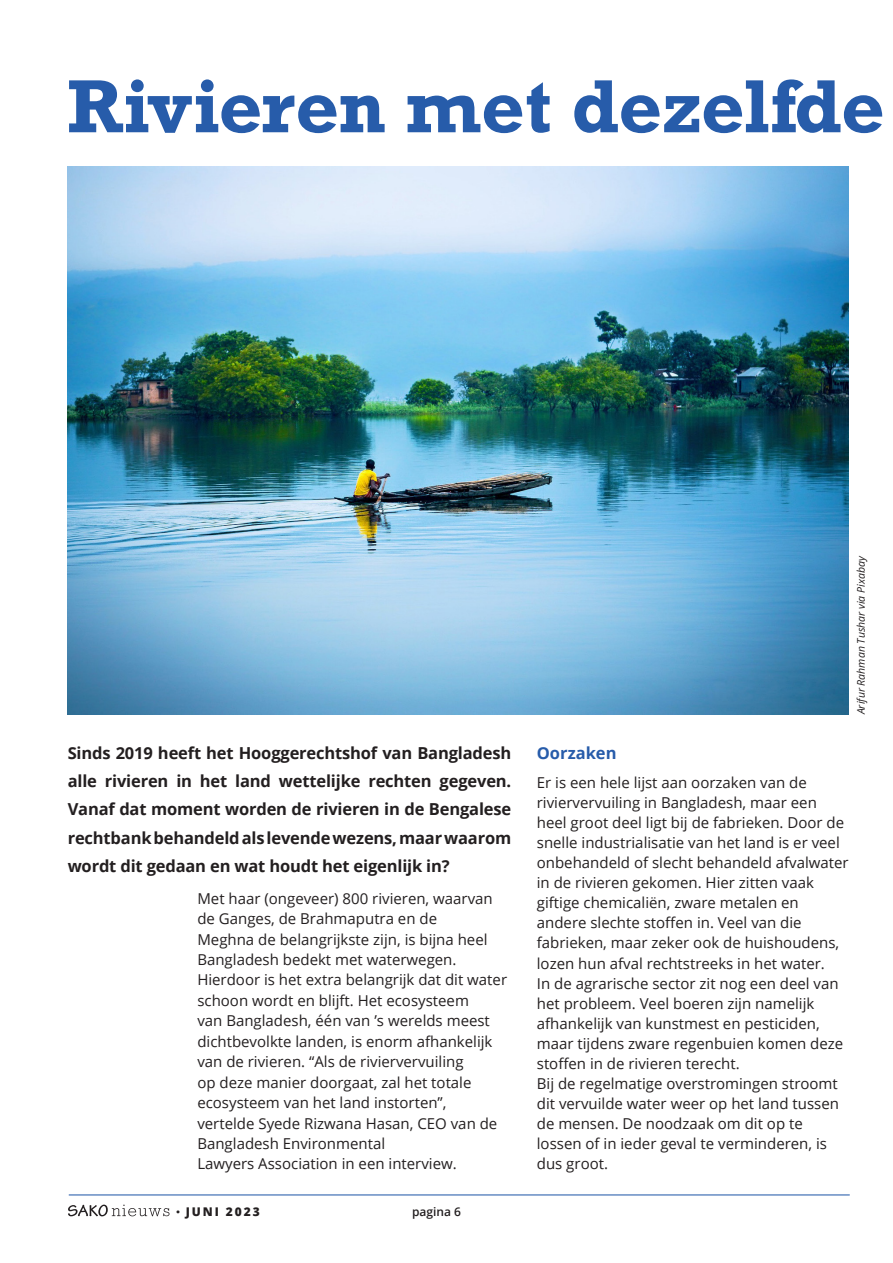
<style>
.page{position:relative;width:893px;height:1263px;background:#fff}
.page>*{position:absolute;margin:0;border:0;box-sizing:border-box;transform-origin:0 0}
.t1{font:700 70.5px "Rockwell";letter-spacing:-.005em;color:#275caa}
.t2{font:700 16.5px/28.2px "Open Sans";letter-spacing:-.01em;color:#231f20;text-align:justify}
.t3{font:700 16.5px "Open Sans";color:#275caa}
.t4{font:15px/20.1px "Open Sans";color:#231f20}
.t5{font:800 12px "Open Sans";letter-spacing:.16em;color:#231f20}
.t6{font:600 12px "Open Sans";color:#231f20}
.t7{font:italic 10.5px "Open Sans";color:#231f20}
.s1{font-family:"Rockwell Std";font-weight:300}
</style>
<div class="page">
<hr style="left:69px;top:1194px;width:780px;height:1px;background:#275caa">
<svg style="left:68px;top:1204px;width:101px;height:12px"></svg>
<img style="left:67px;top:167px;width:782px;height:547px">
<p class="t1" style="left:67px;top:61px;width:818px">Rivieren met dezelfde</p>
<p class="t2" style="left:68px;top:738px;width:445px">Sinds 2019 heeft het Hooggerechtshof van Bangladesh alle rivieren in het land wettelijke rechten gegeven.<br>Vanaf dat moment worden de rivieren in de Bengalese rechtbank behandeld als levende wezens, maar waarom wordt dit gedaan en wat houdt het eigenlijk in?</p>
<p class="t4" style="left:197px;top:888px;width:311px">Met haar (ongeveer) 800 rivieren, waarvan de Ganges, de Brahmaputra en de<br>Meghna de belangrijkste zijn, is bijna heel Bangladesh bedekt met waterwegen.<br>Hierdoor is het extra belangrijk dat dit water schoon wordt en blijft. Het ecosysteem<br>van Bangladesh, één van ’s werelds meest dichtbevolkte landen, is enorm afhankelijk van de rivieren. “Als de riviervervuiling<br>op deze manier doorgaat, zal het totale ecosysteem van het land instorten”, vertelde Syede Rizwana Hasan, CEO van de Bangladesh Environmental</p>
<p class="t4" style="left:197px;top:1153px;width:261px">Lawyers Association in een interview.</p>
<p class="t5" style="left:175px;top:1203px;width:86px"><span class="s1">•</span> JUNI 2023</p>
<p class="t6" style="left:412px;top:1203px;width:51px">pagina 6</p>
<p class="t7" style="left:854px;top:714px;width:161px;rotate:-90deg">Arifur Rahman Tushar via Pixabay</p>
<p class="t3" style="left:537px;top:741px;width:81px">Oorzaken</p>
<p class="t4" style="left:537px;top:772px;width:313px">Er is een hele lijst aan oorzaken van de riviervervuiling in Bangladesh, maar een heel groot deel ligt bij de fabrieken. Door de snelle industrialisatie van het land is er veel onbehandeld of slecht behandeld afvalwater in de rivieren gekomen. Hier zitten vaak giftige chemicaliën, zware metalen en andere slechte stoffen in. Veel van die fabrieken, maar zeker ook de huishoudens, lozen hun afval rechtstreeks in het water.<br>In de agrarische sector zit nog een deel van het probleem. Veel boeren zijn namelijk afhankelijk van kunstmest en pesticiden, maar tijdens zware regenbuien komen deze stoffen in de rivieren terecht.</p>
<p class="t4" style="left:537px;top:1073px;width:304px">Bij de regelmatige overstromingen stroomt dit vervuilde water weer op het land tussen de mensen. De noodzaak om dit op te lossen of in ieder geval te verminderen, is dus groot.</p>
</div>
